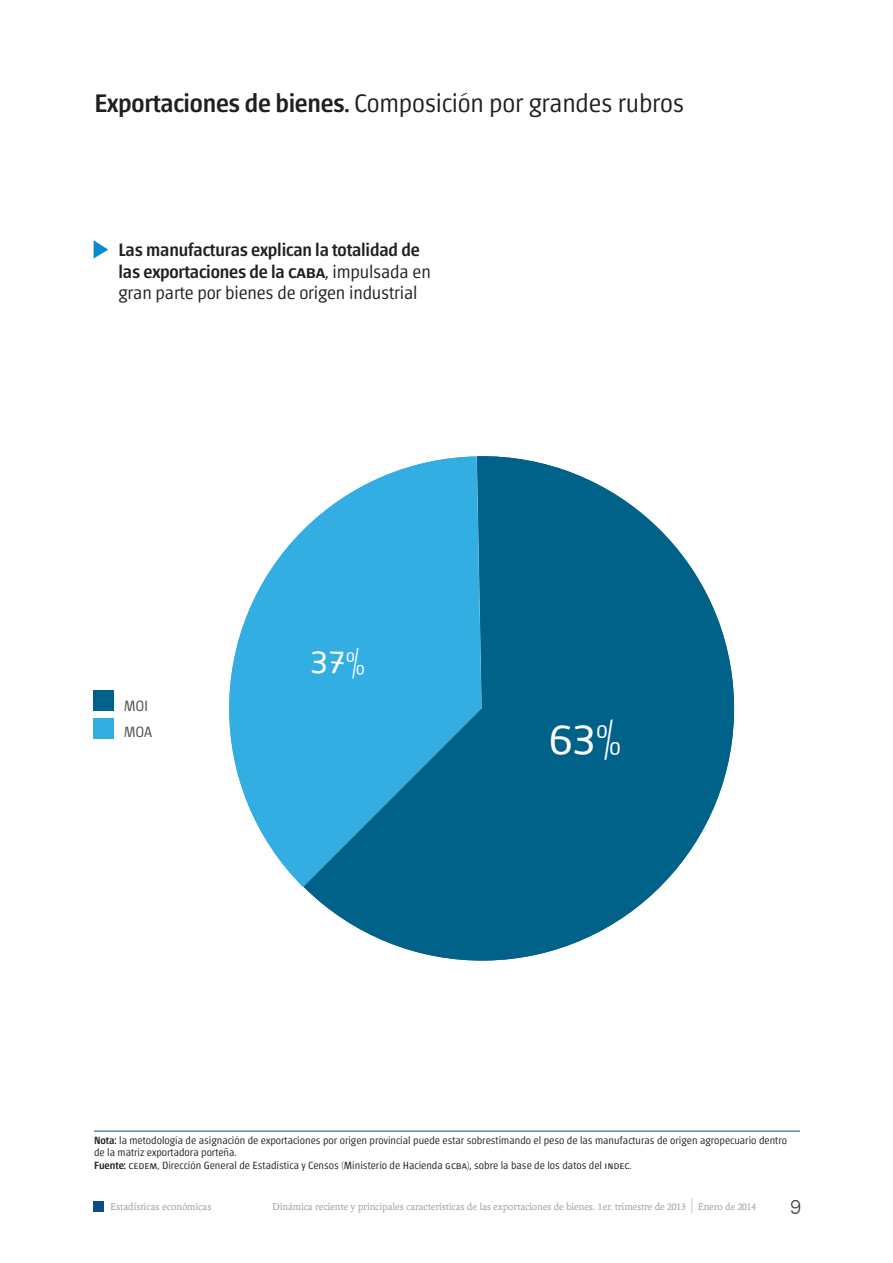
<style>
.page{position:relative;width:893px;height:1263px;background:#fff}
.page>*{position:absolute;margin:0;border:0;box-sizing:border-box;transform-origin:0 0}
.t1{font:300 25.5px "Chaco";letter-spacing:-.01em;color:#231f20}
.t2{font:300 19.5px "Zurich BT";color:#3e3e3f}
.t3{font:500 18px/21.6px "Chaco";letter-spacing:-.01em;color:#231f20}
.t4{font:300 15px "Chaco";letter-spacing:-.01em;color:#57585a}
.Fuente{font:300 10.5px/12px "Chaco";color:#231f20}
.t5{font:10.5px "Andralis ND Os F";letter-spacing:-.01em;color:#9d9fa2}
.s1{font-weight:500}
.s2{font-weight:300}
.s3{font-family:"Andralis NDSC"}
.s4{font-size:21px}
</style>
<div class="page">
<div style="left:94px;top:1201px;width:10px;height:10px;background:#0c4b83"></div>
<hr style="left:94px;top:1131px;width:706px;height:1px;background:#0c4b83">
<svg style="left:94px;top:240px;width:14px;height:19px"></svg>
<div style="left:94px;top:718px;width:20px;height:20px;background:#32aee3"></div>
<div style="left:94px;top:690px;width:20px;height:21px;background:#006189"></div>
<svg style="left:229px;top:529px;width:75px;height:358px;fill:#32aee3"></svg>
<svg style="left:304px;top:456px;width:431px;height:505px;fill:#006189"></svg>
<div style="left:551px;top:720px;width:69px;height:40px;background:#006189"></div>
<div style="left:312px;top:647px;width:52px;height:31px;background:#32aee3"></div>
<p class="t1" style="left:94px;top:91px;width:591px"><span class="s1">Exportaciones de bienes.</span> Composición por grandes rubros</p>
<p class="t3" style="left:119px;top:240px;width:314px">Las manufacturas explican la totalidad de las exportaciones de la caba<span class="s2">, impulsada en gran parte por bienes de origen industrial</span></p>
<p class="t4" style="left:124px;top:699px;width:26px">MOI</p>
<p class="t4" style="left:124px;top:725px;width:30px">MOA</p>
<p class="Fuente" style="left:94px;top:1135px;width:694px"><span class="s1">Nota:</span> la metodología de asignación de exportaciones por origen provincial puede estar sobrestimando el peso de las manufacturas de origen agropecuario dentro de la matriz exportadora porteña.</p>
<p class="Fuente" style="left:94px;top:1159px;width:539px"><span class="s1">Fuente:</span> cedem, Dirección General de Estadística y Censos (Ministerio de Hacienda gcba), sobre la base de los datos del indec.</p>
<p class="t5" style="left:110px;top:1201px;width:103px">Estadísticas económicas</p>
<p class="t5" style="left:272px;top:1201px;width:486px">Dinámica reciente y principales características de las exportaciones de bienes. <span class="s3">1</span>er. trimestre de <span class="s3">2013</span> <span class="s4">|</span> Enero de <span class="s3">2014</span></p>
<h2 class="t2" style="left:790px;top:1195px;width:12px">9</h2>
</div>
